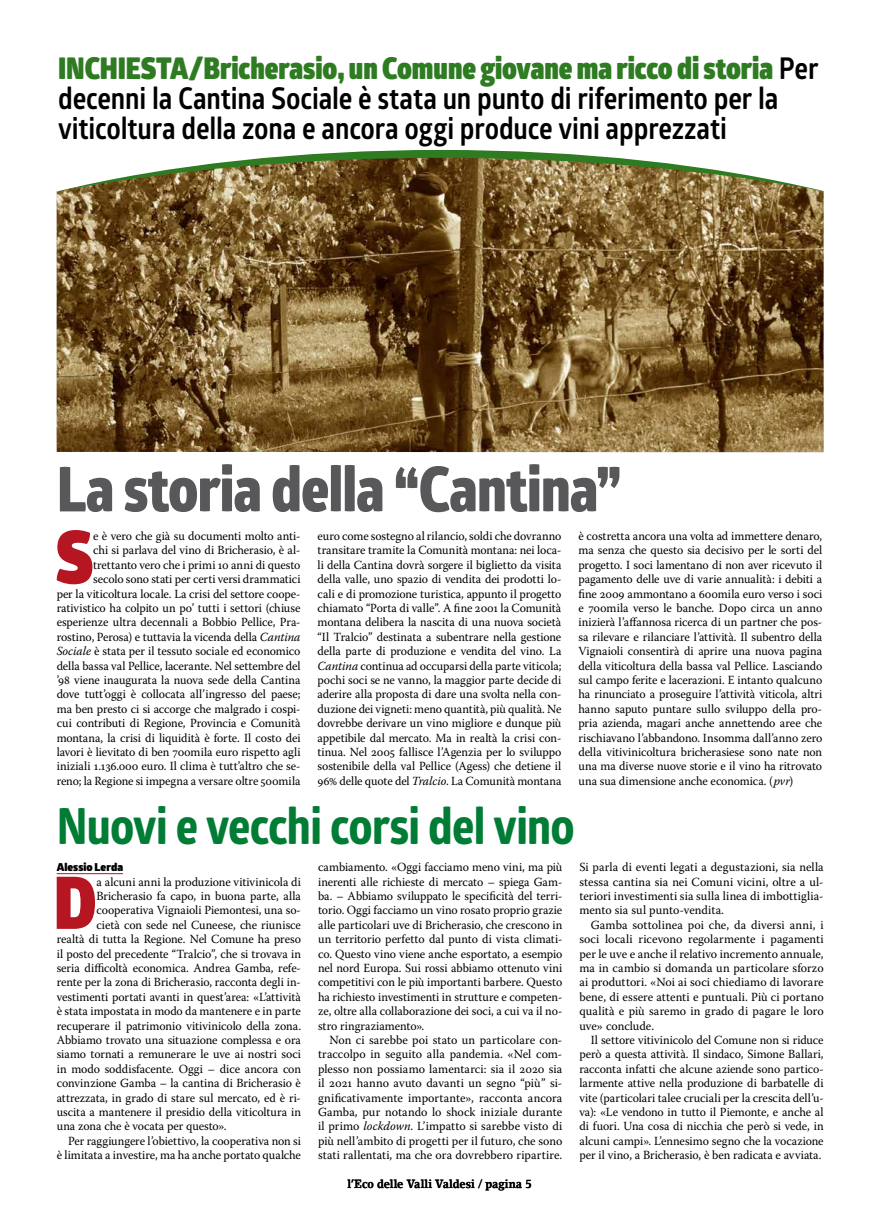
<style>
.page{position:relative;width:879px;height:1219px;background:#fff}
.page>*{position:absolute;margin:0;border:0;box-sizing:border-box;transform-origin:0 0}
.t1{font:900 72.4px "Glober";color:#b51621;scale:.88 1}
.t2{font:800 62px "Glober";letter-spacing:-.015em;color:#58585a;scale:.88 1}
.t3{font:700 50px "Globerx";letter-spacing:-.015em;color:#007c35;scale:.88 1}
.t4{font:700 30px/30px "Glober";letter-spacing:-.005em;color:#000;scale:.88 1}
.t5{font:12.4px/14.4px "Warnock Pro";letter-spacing:-.005em;color:#000;text-align:justify;scale:.96 1}
.t6{font:12.4px/14.4px "Warnock Pro";letter-spacing:-.005em;color:#000;text-align:justify}
.t7{font:700 12px "Lino Letter Std";letter-spacing:-.005em;color:#000;scale:.88 1}
.t8{font:900 11px "Glober";letter-spacing:.005em;color:#000}
.s1{font-weight:900;color:#2e7b22}
.s2{font-style:italic}
</style>
<div class="page">
<hr style="left:57px;top:873px;width:66px;height:1px;background:#b51621">
<img style="left:57px;top:191px;width:766px;height:261px">
<svg style="left:59px;top:150px;width:764px;height:41px"></svg>
<h3 class="t4" style="left:58px;top:53px;width:865px"><span class="s1">INCHIESTA/Bricherasio, un Comune giovane ma ricco di storia</span> Per decenni la Cantina Sociale è stata un punto di riferimento per la viticoltura della zona e ancora oggi produce vini apprezzati</h3>
<h2 class="t2" style="left:57px;top:443px;width:643px">La storia della “Cantina”</h2>
<h1 class="t1" style="left:56px;top:502px;width:44px">S</h1>
<p class="t5" style="left:57px;top:529px;width:255px;text-align:right">e è vero che già su documenti molto anti-<br>chi si parlava del vino di Bricherasio, è al&shy;trettanto vero che i primi 10 anni di questo<br>secolo sono stati per certi versi drammatici<br>per la viticoltura locale. La crisi del settore coope&shy;rativistico ha colpito un po’ tutti i settori (chiuse esperienze ultra decennali a Bobbio Pellice, Pra&shy;rostino, Perosa) e tuttavia la vicenda della <span class="s2">Cantina Sociale</span> è stata per il tessuto sociale ed economico della bassa val Pellice, lacerante. Nel settembre del ’98 viene inaugurata la nuova sede della Cantina dove tutt’oggi è collocata all’ingresso del paese; ma ben presto ci si accorge che malgrado i cospi&shy;cui contributi di Regione, Provincia e Comunità montana, la crisi di liquidità è forte. Il costo dei lavori è lievitato di ben 700mila euro rispetto agli iniziali 1.136.000 euro. Il clima è tutt’altro che se&shy;reno; la Regione si impegna a versare oltre 500mila</p>
<p class="t5" style="left:317px;top:529px;width:255px">euro come sostegno al rilancio, soldi che dovranno transitare tramite la Comunità montana: nei loca&shy;li della Cantina dovrà sorgere il biglietto da visita della valle, uno spazio di vendita dei prodotti lo&shy;cali e di promozione turistica, appunto il progetto chiamato “Porta di valle”. A fine 2001 la Comunità montana delibera la nascita di una nuova società “Il Tralcio” destinata a subentrare nella gestione della parte di produzione e vendita del vino. La <span class="s2">Cantina</span> continua ad occuparsi della parte viticola; pochi soci se ne vanno, la maggior parte decide di aderire alla proposta di dare una svolta nella con&shy;duzione dei vigneti: meno quantità, più qualità. Ne dovrebbe derivare un vino migliore e dunque più appetibile dal mercato. Ma in realtà la crisi con&shy;tinua. Nel 2005 fallisce l’Agenzia per lo sviluppo sostenibile della val Pellice (Agess) che detiene il 96% delle quote del <span class="s2">Tralcio</span>. La Comunità montana</p>
<p class="t5" style="left:578px;top:529px;width:255px">è costretta ancora una volta ad immettere denaro, ma senza che questo sia decisivo per le sorti del progetto. I soci lamentano di non aver ricevuto il pagamento delle uve di varie annualità: i debiti a fine 2009 ammontano a 600mila euro verso i soci e 700mila verso le banche. Dopo circa un anno inizierà l’affannosa ricerca di un partner che pos&shy;sa rilevare e rilanciare l’attività. Il subentro della Vignaioli consentirà di aprire una nuova pagina della viticoltura della bassa val Pellice. Lasciando sul campo ferite e lacerazioni. E intanto qualcuno ha rinunciato a proseguire l’attività viticola, altri hanno saputo puntare sullo sviluppo della pro&shy;pria azienda, magari anche annettendo aree che rischiavano l’abbandono. Insomma dall’anno zero della vitivinicoltura bricherasiese sono nate non una ma diverse nuove storie e il vino ha ritrovato una sua dimensione anche economica. (<span class="s2">pvr</span>)</p>
<h3 class="t3" style="left:57px;top:790px;width:590px">Nuovi e vecchi corsi del vino</h3>
<p class="t8" style="left:57px;top:859px;width:68px">Alessio Lerda</p>
<h1 class="t1" style="left:54px;top:847px;width:50px">D</h1>
<p class="t5" style="left:97px;top:874px;width:214px">a alcuni anni la produzione vitivinicola di</p>
<p class="t5" style="left:97px;top:889px;width:214px">Bricherasio fa capo, in buona parte, alla</p>
<p class="t5" style="left:97px;top:903px;width:214px">cooperativa Vignaioli Piemontesi, una so-</p>
<p class="t5" style="left:97px;top:917px;width:214px">cietà con sede nel Cuneese, che riunisce</p>
<p class="t5" style="left:57px;top:932px;width:256px">realtà di tutta la Regione. Nel Comune ha preso</p>
<p class="t5" style="left:57px;top:946px;width:256px">il posto del precedente “Tralcio”, che si trovava in</p>
<p class="t5" style="left:57px;top:961px;width:256px">seria difficoltà economica. Andrea Gamba, refe-</p>
<p class="t5" style="left:57px;top:975px;width:256px">rente per la zona di Bricherasio, racconta degli in-</p>
<p class="t5" style="left:57px;top:989px;width:256px">vestimenti portati avanti in quest’area: «L’attività</p>
<p class="t5" style="left:57px;top:1004px;width:256px">è stata impostata in modo da mantenere e in parte</p>
<p class="t5" style="left:57px;top:1018px;width:256px">recuperare il patrimonio vitivinicolo della zona.</p>
<p class="t5" style="left:57px;top:1033px;width:256px">Abbiamo trovato una situazione complessa e ora</p>
<p class="t5" style="left:57px;top:1047px;width:256px">siamo tornati a remunerare le uve ai nostri soci</p>
<p class="t5" style="left:57px;top:1061px;width:256px">in modo soddisfacente. Oggi – dice ancora con</p>
<p class="t5" style="left:57px;top:1076px;width:256px">convinzione Gamba – la cantina di Bricherasio è</p>
<p class="t5" style="left:57px;top:1090px;width:256px">attrezzata, in grado di stare sul mercato, ed è ri-</p>
<p class="t5" style="left:57px;top:1105px;width:256px">uscita a mantenere il presidio della viticoltura in</p>
<p class="t5" style="left:57px;top:1119px;width:178px">una zona che è vocata per questo».</p>
<p class="t5" style="left:68px;top:1133px;width:244px">Per raggiungere l’obiettivo, la cooperativa non si</p>
<p class="t5" style="left:57px;top:1148px;width:256px">è limitata a investire, ma ha anche portato qualche</p>
<p class="t5" style="left:318px;top:860px;width:256px">cambiamento. «Oggi facciamo meno vini, ma più inerenti alle richieste di mercato – spiega Gam&shy;ba. – Abbiamo sviluppato le specificità del terri&shy;torio. Oggi facciamo un vino rosato proprio grazie alle particolari uve di Bricherasio, che crescono in un territorio perfetto dal punto di vista climati&shy;co. Questo vino viene anche esportato, a esempio nel nord Europa. Sui rossi abbiamo ottenuto vini competitivi con le più importanti barbere. Questo ha richiesto investimenti in strutture e competen&shy;ze, oltre alla collaborazione dei soci, a cui va il no&shy;stro ringraziamento».</p>
<p class="t6" style="left:318px;top:1033px;width:246px;text-indent:11px">Non ci sarebbe poi stato un particolare con&shy;traccolpo in seguito alla pandemia. «Nel com&shy;plesso non possiamo lamentarci: sia il 2020 sia il 2021 hanno avuto davanti un segno “più” si&shy;gnificativamente importante», racconta ancora Gamba, pur notando lo shock iniziale durante il primo <span class="s2">lockdown</span>. L’impatto si sarebbe visto di più nell’ambito di progetti per il futuro, che sono stati rallentati, ma che ora dovrebbero ripartire.</p>
<p class="t7" style="left:347px;top:1176px;width:211px">l’Eco delle Valli Valdesi / pagina 5</p>
<p class="t6" style="left:579px;top:860px;width:246px">Si parla di eventi legati a degustazioni, sia nella stessa cantina sia nei Comuni vicini, oltre a ul&shy;teriori investimenti sia sulla linea di imbottiglia&shy;mento sia sul punto-vendita.</p>
<p class="t6" style="left:579px;top:917px;width:246px;text-indent:11px">Gamba sottolinea poi che, da diversi anni, i soci locali ricevono regolarmente i pagamenti per le uve e anche il relativo incremento annuale, ma in cambio si domanda un particolare sforzo ai produttori. «Noi ai soci chiediamo di lavorare bene, di essere attenti e puntuali. Più ci portano qualità e più saremo in grado di pagare le loro uve» conclude.</p>
<p class="t5" style="left:579px;top:1033px;width:256px;text-indent:11px">Il settore vitivinicolo del Comune non si riduce però a questa attività. Il sindaco, Simone Ballari, racconta infatti che alcune aziende sono partico&shy;larmente attive nella produzione di barbatelle di vite (particolari talee cruciali per la crescita dell’u&shy;va): «Le vendono in tutto il Piemonte, e anche al di fuori. Una cosa di nicchia che però si vede, in alcuni campi». L’ennesimo segno che la vocazione per il vino, a Bricherasio, è ben radicata e avviata.</p>
</div>
